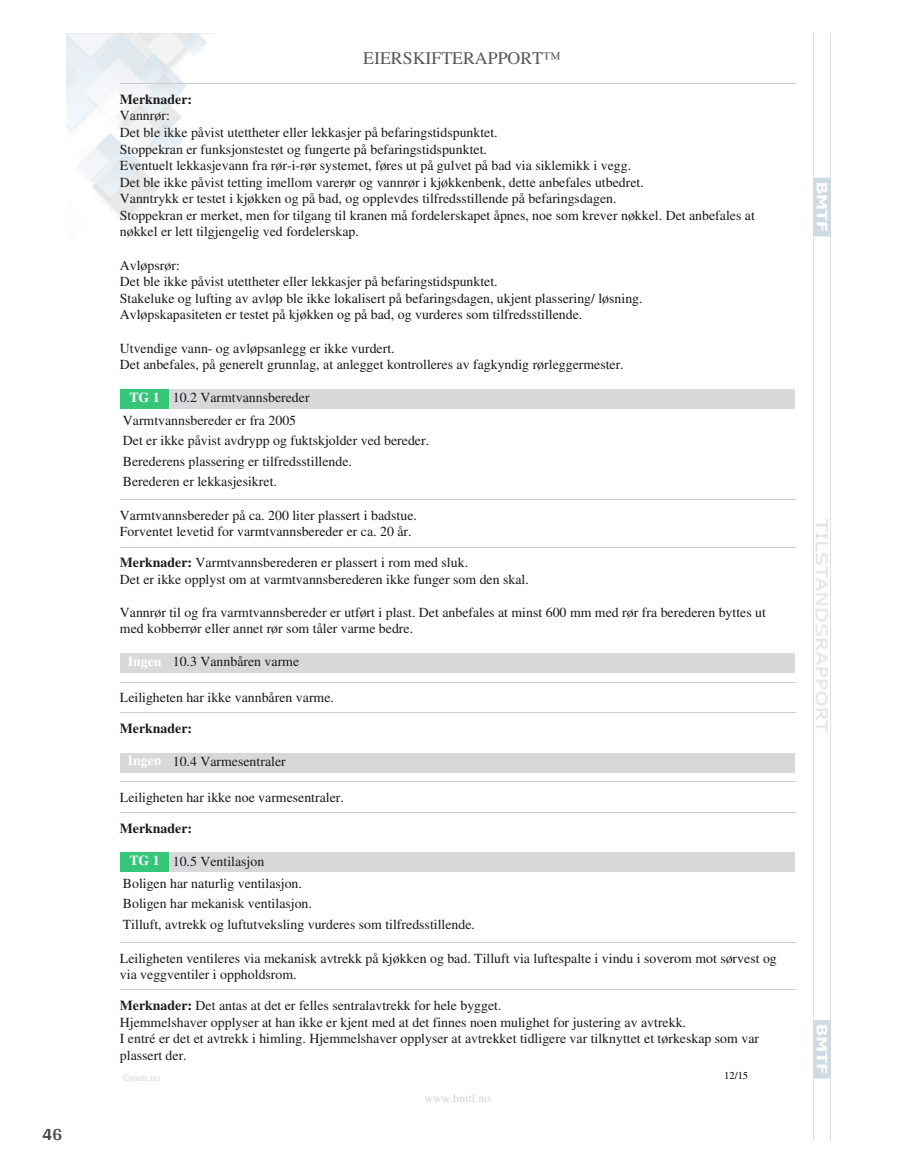
<style>
.page{position:relative;width:915px;height:1172px;background:#fff}
.page>*{position:absolute;margin:0;border:0;box-sizing:border-box;transform-origin:0 0}
.t1{font:700 18px "Arya";color:#414749}
.t2{font:17.85px "Times";color:#575757}
.t3{font:13.8px/16.5px "Times";color:#191919}
.t4{font:700 13.8px "Times";color:#191919}
.t5{font:11.85px "Times";color:#d2d3d4}
.t6{font:10.5px "Times";color:#000}
.t7{font:9.9px "Times";color:#d2d3d4}
.s1{font-weight:700;color:#fff}
.s2{font-weight:700}
</style>
<div class="page">
<img style="left:66px;top:33px;width:149px;height:188px">
<img style="left:813px;top:33px;width:17px;height:1107px">
<hr style="left:120px;top:84px;width:674px;height:1px;background:#ccc">
<div style="left:120px;top:389px;width:49px;height:20px;background:#36c67a"></div>
<div style="left:169px;top:389px;width:625px;height:20px;background:#d8d8da"></div>
<hr style="left:120px;top:499px;width:674px;height:1px;background:#ccc">
<hr style="left:120px;top:547px;width:674px;height:1px;background:#ccc">
<div style="left:120px;top:653px;width:49px;height:20px;background:#d8d8da"></div>
<div style="left:169px;top:653px;width:625px;height:20px;background:#d8d8da"></div>
<hr style="left:120px;top:682px;width:674px;height:1px;background:#ccc">
<hr style="left:120px;top:713px;width:674px;height:1px;background:#ccc">
<div style="left:120px;top:753px;width:49px;height:20px;background:#d8d8da"></div>
<div style="left:169px;top:753px;width:625px;height:20px;background:#d8d8da"></div>
<hr style="left:120px;top:781px;width:674px;height:1px;background:#ccc">
<hr style="left:120px;top:812px;width:674px;height:1px;background:#ccc">
<div style="left:120px;top:852px;width:49px;height:20px;background:#36c67a"></div>
<div style="left:169px;top:852px;width:625px;height:20px;background:#d8d8da"></div>
<hr style="left:120px;top:942px;width:674px;height:1px;background:#ccc">
<hr style="left:120px;top:990px;width:674px;height:1px;background:#ccc">
<h1 class="t1" style="left:43px;top:1123px;width:21px">46</h1>
<p class="t2" style="left:363px;top:48px;width:199px">EIERSKIFTERAPPORT™</p>
<p class="t4" style="left:120px;top:91px;width:74px">Merknader:</p>
<p class="t3" style="left:120px;top:107px;width:636px">Vannrør:<br>Det ble ikke påvist utettheter eller lekkasjer på befaringstidspunktet.<br>Stoppekran er funksjonstestet og fungerte på befaringstidspunktet.<br>Eventuelt lekkasjevann fra rør-i-rør systemet, føres ut på gulvet på bad via siklemikk i vegg.<br>Det ble ikke påvist tetting imellom varerør og vannrør i kjøkkenbenk, dette anbefales utbedret.<br>Vanntrykk er testet i kjøkken og på bad, og opplevdes tilfredsstillende på befaringsdagen.<br>Stoppekran er merket, men for tilgang til kranen må fordelerskapet åpnes, noe som krever nøkkel. Det anbefales at nøkkel er lett tilgjengelig ved fordelerskap.</p>
<p class="t3" style="left:120px;top:257px;width:524px">Avløpsrør:<br>Det ble ikke påvist utettheter eller lekkasjer på befaringstidspunktet.<br>Stakeluke og lufting av avløp ble ikke lokalisert på befaringsdagen, ukjent plassering/ løsning.<br>Avløpskapasiteten er testet på kjøkken og på bad, og vurderes som tilfredsstillende.</p>
<p class="t3" style="left:120px;top:340px;width:505px">Utvendige vann- og avløpsanlegg er ikke vurdert.<br>Det anbefales, på generelt grunnlag, at anlegget kontrolleres av fagkyndig rørleggermester.</p>
<p class="t3" style="left:123px;top:386px;width:188px;line-height:22.4px;text-indent:7px"><span class="s1">TG 1</span> 10.2 Varmtvannsbereder<br>Varmtvannsbereder er fra 2005</p>
<p class="t3" style="left:123px;top:430px;width:308px;line-height:20.4px">Det er ikke påvist avdrypp og fuktskjolder ved bereder.<br>Berederens plassering er tilfredsstillende.<br>Berederen er lekkasjesikret.</p>
<p class="t3" style="left:120px;top:507px;width:298px">Varmtvannsbereder på ca. 200 liter plassert i badstue.<br>Forventet levetid for varmtvannsbereder er ca. 20 år.</p>
<p class="t3" style="left:120px;top:554px;width:410px"><span class="s2">Merknader:</span> Varmtvannsberederen er plassert i rom med sluk.<br>Det er ikke opplyst om at varmtvannsberederen ikke funger som den skal.</p>
<p class="t3" style="left:120px;top:604px;width:647px">Vannrør til og fra varmtvannsbereder er utført i plast. Det anbefales at minst 600 mm med rør fra berederen byttes ut med kobberrør eller annet rør som tåler varme bedre.</p>
<p class="t3" style="left:128px;top:653px;width:173px"><span class="s1">Ingen</span> 10.3 Vannbåren varme</p>
<p class="t3" style="left:120px;top:689px;width:215px">Leiligheten har ikke vannbåren varme.</p>
<p class="t4" style="left:120px;top:720px;width:74px">Merknader:</p>
<p class="t3" style="left:128px;top:753px;width:159px"><span class="s1">Ingen</span> 10.4 Varmesentraler</p>
<p class="t3" style="left:120px;top:789px;width:225px">Leiligheten har ikke noe varmesentraler.</p>
<p class="t4" style="left:120px;top:820px;width:74px">Merknader:</p>
<p class="t3" style="left:123px;top:850px;width:180px;line-height:22.4px;text-indent:7px"><span class="s1">TG 1</span> 10.5 Ventilasjon<br>Boligen har naturlig ventilasjon.</p>
<p class="t3" style="left:123px;top:893px;width:353px;line-height:20.4px">Boligen har mekanisk ventilasjon.<br>Tilluft, avtrekk og luftutveksling vurderes som tilfredsstillende.</p>
<p class="t3" style="left:120px;top:949px;width:658px">Leiligheten ventileres via mekanisk avtrekk på kjøkken og bad. Tilluft via luftespalte i vindu i soverom mot sørvest og via veggventiler i oppholdsrom.</p>
<p class="t3" style="left:120px;top:997px;width:640px"><span class="s2">Merknader:</span> Det antas at det er felles sentralavtrekk for hele bygget.<br>Hjemmelshaver opplyser at han ikke er kjent med at det finnes noen mulighet for justering av avtrekk.<br>I entré er det et avtrekk i himling. Hjemmelshaver opplyser at avtrekket tidligere var tilknyttet et tørkeskap som var plassert der.</p>
<p class="t6" style="left:724px;top:1070px;width:25px">12/15</p>
<p class="t7" style="left:123px;top:1071px;width:39px">©mstr.no</p>
<p class="t5" style="left:424px;top:1091px;width:67px">www.bmtf.no</p>
</div>
